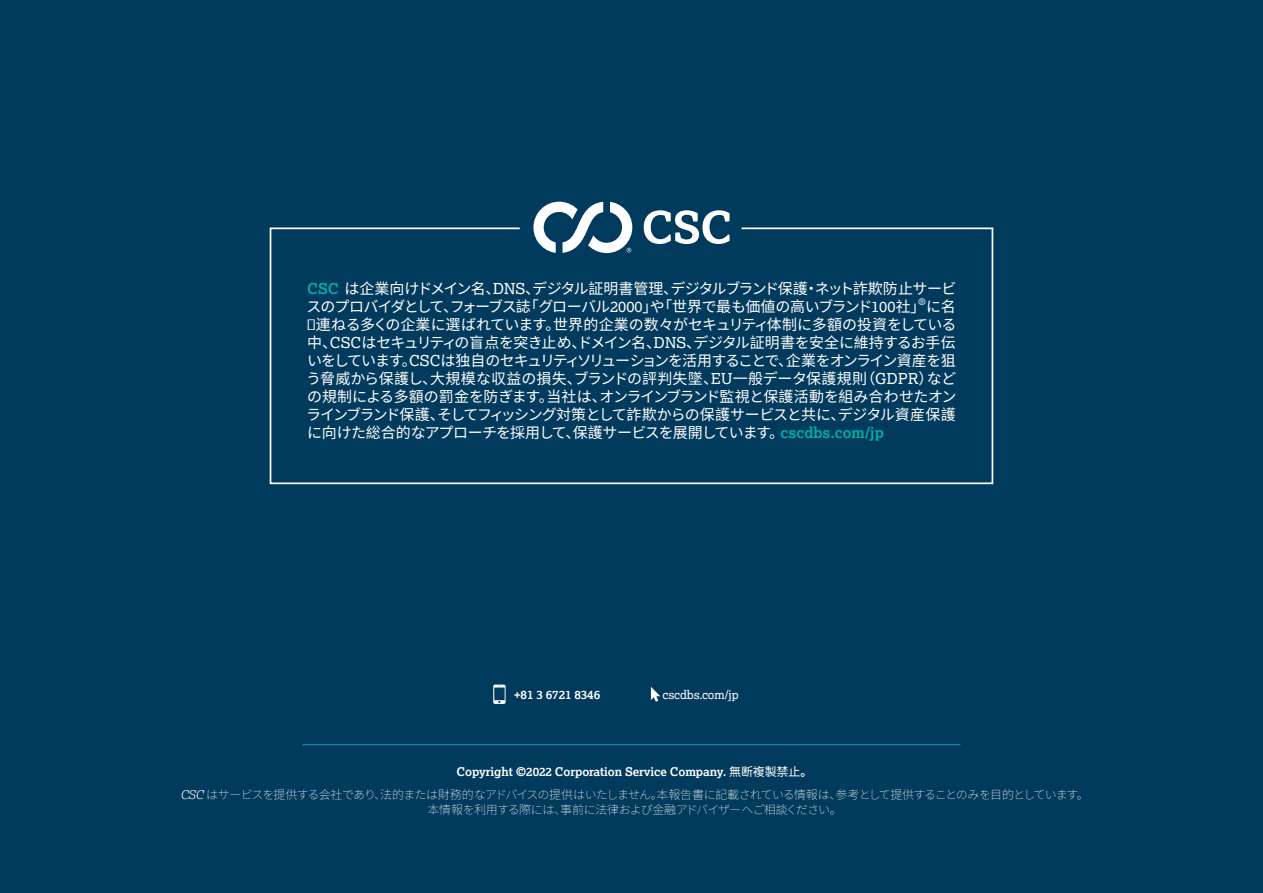
<style>
.page{position:relative;width:1263px;height:893px;background:#003a5d}
.page>*{position:absolute;margin:0;border:0;box-sizing:border-box;transform-origin:0 0}
.t1{font:15px/18px "Noto Sans CJ Ksc";letter-spacing:-.045em;color:#fff}
.t2{font:100 12px/15px "Noto Sans CJ Ksc";letter-spacing:-.055em;color:#fff;text-align:center}
.t3{font:700 12px "Lexia";letter-spacing:-.01em;color:#fff}
.t4{font:12px "Lexia";letter-spacing:-.01em;color:#fff}
.t5{font:8.85px "Lexia";color:#fff}
.s1{font-family:"Lexia";font-weight:700;color:#00aeaa}
.s2{font-family:"Lexia"}
.s3{font-family:"Noto Sans CJ Ksc";font-weight:400}
.s4{font-family:"Noto Sans CJ Ksc"}
.s5{font-family:"Lexia";font-weight:300;font-style:italic}
</style>
<div class="page">
<hr style="left:303px;top:744px;width:657px;height:1px;background:#10829a">
<svg style="left:493px;top:685px;width:13px;height:19px"></svg>
<svg style="left:651px;top:687px;width:9px;height:15px"></svg>
<svg style="left:269px;top:227px;width:725px;height:258px"></svg>
<svg style="left:644px;top:210px;width:85px;height:34px"></svg>
<svg style="left:533px;top:202px;width:99px;height:51px"></svg>
<p class="t1" style="left:307px;top:280px;width:651px"><span class="s1">CSC</span> は企業向けドメイン名、<span class="s2">DNS</span>、デジタル証明書管理、デジタルブランド保護・ネット詐欺防止サービスのプロバイダとして、フォーブス誌「グローバル<span class="s2">2000</span>」や「世界で最も価値の高いブランド<span class="s2">100</span>社」に名</p>
<p class="t5" style="left:918px;top:296px;width:9px">®</p>
<p class="t1" style="left:306px;top:316px;width:652px;text-align:justify"><span class="s2">を</span>連ねる多くの企業に選ばれています。世界的企業の数々がセキュリティ体制に多額の投資をしている中、<span class="s2">CSC</span>はセキュリティの盲点を突き止め、ドメイン名、<span class="s2">DNS</span>、デジタル証明書を安全に維持するお手伝いをしています。<span class="s2">CSC</span>は独自のセキュリティソリューションを活用することで、企業をオンライン資産を狙う脅威から保護し、大規模な収益の損失、ブランドの評判失墜、<span class="s2">EU</span>一般データ保護規則（<span class="s2">GDPR</span>）などの規制による多額の罰金を防ぎます。当社は、オンラインブランド監視と保護活動を組み合わせたオンラインブランド保護、そしてフィッシング対策として詐欺からの保護サービスと共に、デジタル資産保護に向けた総合的なアプローチを採用して、保護サービスを展開しています。<span class="s1">cscdbs.com/jp</span></p>
<p class="t3" style="left:514px;top:687px;width:87px">+81 3 6721 8346</p>
<p class="t4" style="left:662px;top:687px;width:78px">cscdbs.com/jp</p>
<p class="t3" style="left:457px;top:764px;width:357px">Copyright ©2022 Corporation Service Company. <span class="s3">無断複製禁止</span><span class="s4">。</span></p>
<p class="t2" style="left:180px;top:787px;width:910px"><span class="s5">CSC</span> はサービスを提供する会社であり、法的または財務的なアドバイスの提供はいたしません。本報告書に記載されている情報は、参考として提供することのみを目的としています。本情報を利用する際には、事前に法律および金融アドバイザーへご相談ください。</p>
</div>
